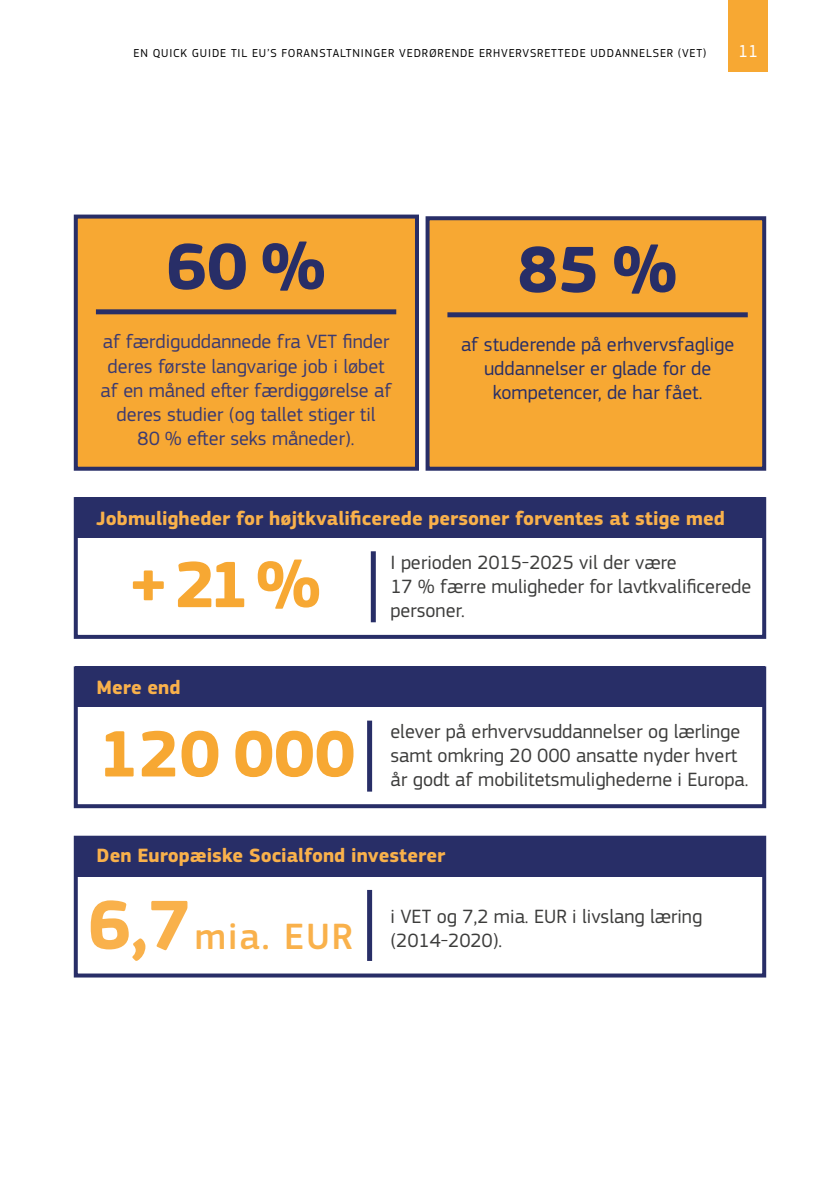
<style>
.page{position:relative;width:840px;height:1191px;background:#fff}
.page>*{position:absolute;margin:0;border:0;box-sizing:border-box;transform-origin:0 0}
.Percenatge{font:700 68px "EC Square Sans Pro";color:#f7a833}
.Percenatge-2{font:700 68px "EC Square Sans Pro";color:#282e67}
.Body_text{font:500 38px "EC Square Sans Pro";letter-spacing:.05em;color:#f9b14b}
.Body_text-2{font:20px/24px "EC Square Sans Pro";color:#3c3c3b}
.Body_text-3{font:20px/24px "EC Square Sans Pro";color:#3b3a71;text-align:center}
.Body_text-4{font:700 20px "EC Square Sans Pro";color:#f9b14b}
.section_heading{font:20px/24px "EC Square Sans Pro";color:#282e67;text-align:center}
.t1{font:18px "EC Square Sans Pro";color:#fff}
.t2{font:12px "EC Square Sans Pro";letter-spacing:.07em;color:#000}
.s1{font-weight:700;font-size:72px}
</style>
<div class="page">
<div style="left:727px;top:0;width:40px;height:72px;background:#f7a833"></div>
<div style="left:76px;top:497px;width:688px;height:41px;background:#282e67"></div>
<div style="left:76px;top:666px;width:688px;height:41px;background:#282e67"></div>
<div style="left:76px;top:835px;width:688px;height:41px;background:#282e67"></div>
<div style="left:74px;top:214px;width:345px;height:257px;background:#f7a833;border:4px solid #282e67"></div>
<div style="left:74px;top:497px;width:691px;height:142px;border:4px solid #282e67"></div>
<div style="left:74px;top:666px;width:691px;height:142px;border:4px solid #282e67"></div>
<div style="left:74px;top:835px;width:691px;height:142px;border:4px solid #282e67"></div>
<div style="left:425px;top:216px;width:340px;height:255px;background:#f7a833;border:4px solid #282e67"></div>
<div style="left:96px;top:309px;width:300px;height:5px;background:#282e67"></div>
<div style="left:370px;top:551px;width:5px;height:71px;background:#282e67"></div>
<div style="left:367px;top:720px;width:5px;height:71px;background:#282e67"></div>
<div style="left:367px;top:890px;width:5px;height:71px;background:#282e67"></div>
<div style="left:447px;top:312px;width:300px;height:5px;background:#282e67"></div>
<p class="t2" style="left:133px;top:46px;width:574px">EN QUICK GUIDE TIL EU’S FORANSTALTNINGER VEDRØRENDE ERHVERVSRETTEDE UDDANNELSER (VET)</p>
<p class="t1" style="left:737px;top:40px;width:22px">11</p>
<p class="Percenatge-2" style="left:166px;top:226px;width:161px">60 %</p>
<p class="Body_text-3" style="left:100px;top:330px;width:292px">af færdiguddannede fra VET finder deres første langvarige job i løbet af en måned efter færdiggørelse af deres studier (og tallet stiger til<br>80 % efter seks måneder).</p>
<p class="Percenatge-2" style="left:517px;top:229px;width:161px">85 %</p>
<h2 class="section_heading" style="left:461px;top:333px;width:274px">af studerende på erhvervsfaglige uddannelser er glade for de kompetencer, de har fået.</h2>
<p class="Body_text-4" style="left:96px;top:506px;width:629px">Jobmuligheder for højtkvalificerede personer forventes at stige med</p>
<p class="Percenatge" style="left:128px;top:544px;width:194px">+ 21 %</p>
<p class="Body_text-4" style="left:96px;top:675px;width:85px">Mere end</p>
<p class="Percenatge" style="left:98px;top:713px;width:258px">120 000</p>
<p class="Body_text-2" style="left:390px;top:550px;width:362px">I perioden 2015-2025 vil der være<br>17 % færre muligheder for lavtkvalificerede personer.</p>
<p class="Body_text-2" style="left:390px;top:719px;width:359px">elever på erhvervsuddannelser og lærlinge samt omkring 20 000 ansatte nyder hvert år godt af mobilitetsmulighederne i Europa.</p>
<p class="Body_text-4" style="left:96px;top:843px;width:350px">Den Europæiske Socialfond investerer</p>
<p class="Body_text" style="left:88px;top:914px;width:266px"><span class="s1">6,7</span>mia. EUR</p>
<p class="Body_text-2" style="left:390px;top:904px;width:313px">i VET og 7,2 mia. EUR i livslang læring (2014-2020).</p>
</div>
